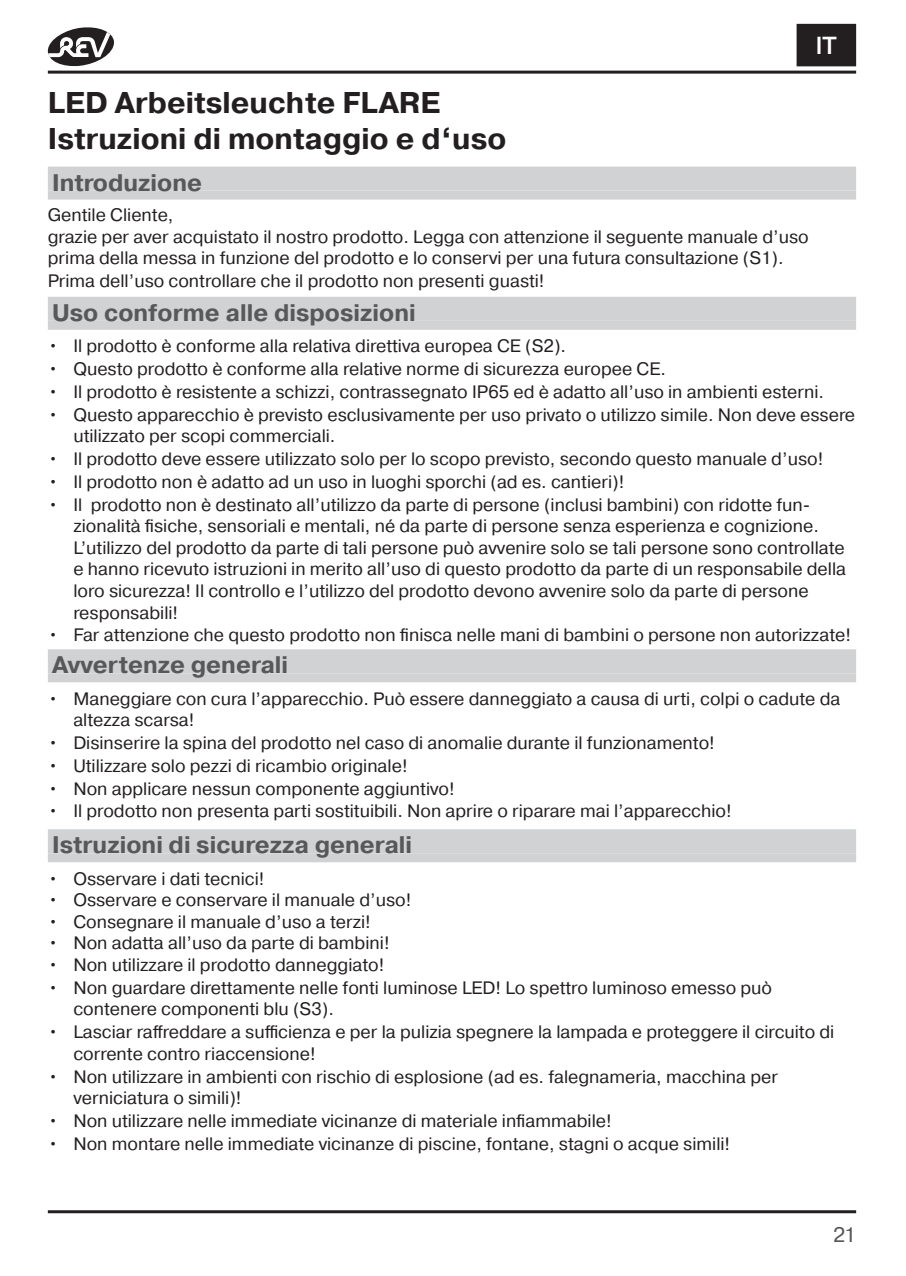
<style>
.page{position:relative;width:906px;height:1276px;background:#fff}
.page>*{position:absolute;margin:0;border:0;box-sizing:border-box;transform-origin:0 0}
.t1{font:700 30px/36px "Pragmatica";color:#231f20}
.t2{font:700 24px "Pragmatica";color:#57585a}
.t3{font:500 24px "Helvetica Neue LT";color:#fff}
.t4{font:21px "Pragmatica";color:#57585a}
.t5{font:18px/21.6px "Pragmatica";color:#231f20}
</style>
<div class="page">
<hr style="left:48px;top:1210px;width:808px;height:3px;background:#231f20">
<hr style="left:48px;top:71px;width:808px;height:3px;background:#231f20">
<svg style="left:48px;top:27px;width:66px;height:39px"></svg>
<div style="left:798px;top:25px;width:56px;height:40px;background:#231f20"></div>
<div style="left:796px;top:24px;width:60px;height:42px;border:3px solid #231f20"></div>
<div style="left:48px;top:167px;width:808px;height:24px;background:#d1d2d4"></div>
<div style="left:48px;top:191px;width:808px;height:9px;background:#d1d2d4"></div>
<div style="left:48px;top:297px;width:808px;height:24px;background:#d1d2d4"></div>
<div style="left:48px;top:321px;width:808px;height:9px;background:#d1d2d4"></div>
<div style="left:48px;top:649px;width:808px;height:24px;background:#d1d2d4"></div>
<div style="left:48px;top:673px;width:808px;height:9px;background:#d1d2d4"></div>
<div style="left:48px;top:829px;width:808px;height:24px;background:#d1d2d4"></div>
<div style="left:48px;top:853px;width:808px;height:9px;background:#d1d2d4"></div>
<h2 class="t3" style="left:815px;top:31px;width:22px">IT</h2>
<h1 class="t1" style="left:48px;top:85px;width:460px">LED Arbeitsleuchte FLARE<br>Istruzioni di montaggio e d‘uso</h1>
<h2 class="t2" style="left:52px;top:167px;width:152px">Introduzione</h2>
<p class="t5" style="left:48px;top:204px;width:762px">Gentile Cliente,<br>grazie per aver acquistato il nostro prodotto. Legga con attenzione il seguente manuale d’uso prima della messa in funzione del prodotto e lo conservi per una futura consultazione (S1).<br>Prima dell’uso controllare che il prodotto non presenti guasti!</p>
<h2 class="t2" style="left:52px;top:297px;width:365px">Uso conforme alle disposizioni</h2>
<p class="t5" style="left:48px;top:335px;width:520px">• Il prodotto è conforme alla relativa direttiva europea CE (S2).</p>
<p class="t5" style="left:48px;top:358px;width:619px">• Questo prodotto è conforme alla relative norme di sicurezza europee CE.</p>
<p class="t5" style="left:48px;top:381px;width:777px">• Il prodotto è resistente a schizzi, contrassegnato IP65 ed è adatto all’uso in ambienti esterni.</p>
<p class="t5" style="left:73px;top:404px;width:783px;text-indent:-26px">• Questo apparecchio è previsto esclusivamente per uso privato o utilizzo simile. Non deve essere utilizzato per scopi commerciali.</p>
<p class="t5" style="left:48px;top:448px;width:777px">• Il prodotto deve essere utilizzato solo per lo scopo previsto, secondo questo manuale d’uso!</p>
<p class="t5" style="left:48px;top:471px;width:578px">• Il prodotto non è adatto ad un uso in luoghi sporchi (ad es. cantieri)!</p>
<p class="t5" style="left:73px;top:494px;width:774px;text-indent:-26px">• Il prodotto non è destinato all’utilizzo da parte di persone (inclusi bambini) con ridotte fun&shy;zionalità fisiche, sensoriali e mentali, né da parte di persone senza esperienza e cognizione.<br>L’utilizzo del prodotto da parte di tali persone può avvenire solo se tali persone sono controllate e hanno ricevuto istruzioni in merito all’uso di questo prodotto da parte di un responsabile della loro sicurezza! Il controllo e l’utilizzo del prodotto devono avvenire solo da parte di persone responsabili!</p>
<p class="t5" style="left:48px;top:625px;width:804px">• Far attenzione che questo prodotto non finisca nelle mani di bambini o persone non autorizzate!</p>
<h2 class="t2" style="left:52px;top:649px;width:238px">Avvertenze generali</h2>
<p class="t5" style="left:73px;top:688px;width:768px;text-indent:-26px">• Maneggiare con cura l’apparecchio. Può essere danneggiato a causa di urti, colpi o cadute da altezza scarsa!</p>
<p class="t5" style="left:48px;top:732px;width:668px">• Disinserire la spina del prodotto nel caso di anomalie durante il funzionamento!</p>
<p class="t5" style="left:48px;top:755px;width:361px">• Utilizzare solo pezzi di ricambio originale!</p>
<p class="t5" style="left:48px;top:778px;width:408px">• Non applicare nessun componente aggiuntivo!</p>
<p class="t5" style="left:48px;top:801px;width:685px">• Il prodotto non presenta parti sostituibili. Non aprire o riparare mai l’apparecchio!</p>
<h2 class="t2" style="left:52px;top:829px;width:361px">Istruzioni di sicurezza generali</h2>
<p class="t5" style="left:48px;top:868px;width:218px">• Osservare i dati tecnici!</p>
<p class="t5" style="left:48px;top:890px;width:365px">• Osservare e conservare il manuale d’uso!</p>
<p class="t5" style="left:48px;top:911px;width:324px">• Consegnare il manuale d’uso a terzi!</p>
<p class="t5" style="left:48px;top:933px;width:343px">• Non adatta all’uso da parte di bambini!</p>
<p class="t5" style="left:48px;top:954px;width:338px">• Non utilizzare il prodotto danneggiato!</p>
<p class="t5" style="left:73px;top:977px;width:700px;text-indent:-26px">• Non guardare direttamente nelle fonti luminose LED! Lo spettro luminoso emesso può contenere componenti blu (S3).</p>
<p class="t5" style="left:73px;top:1022px;width:762px;text-indent:-26px">• Lasciar raffreddare a sufficienza e per la pulizia spegnere la lampada e proteggere il circuito di corrente contro riaccensione!</p>
<p class="t5" style="left:73px;top:1066px;width:706px;text-indent:-26px">• Non utilizzare in ambienti con rischio di esplosione (ad es. falegnameria, macchina per verniciatura o simili)!</p>
<p class="t5" style="left:48px;top:1110px;width:565px">• Non utilizzare nelle immediate vicinanze di materiale infiammabile!</p>
<p class="t5" style="left:48px;top:1133px;width:684px">• Non montare nelle immediate vicinanze di piscine, fontane, stagni o acque simili!</p>
<p class="t4" style="left:833px;top:1222px;width:24px">21</p>
</div>
